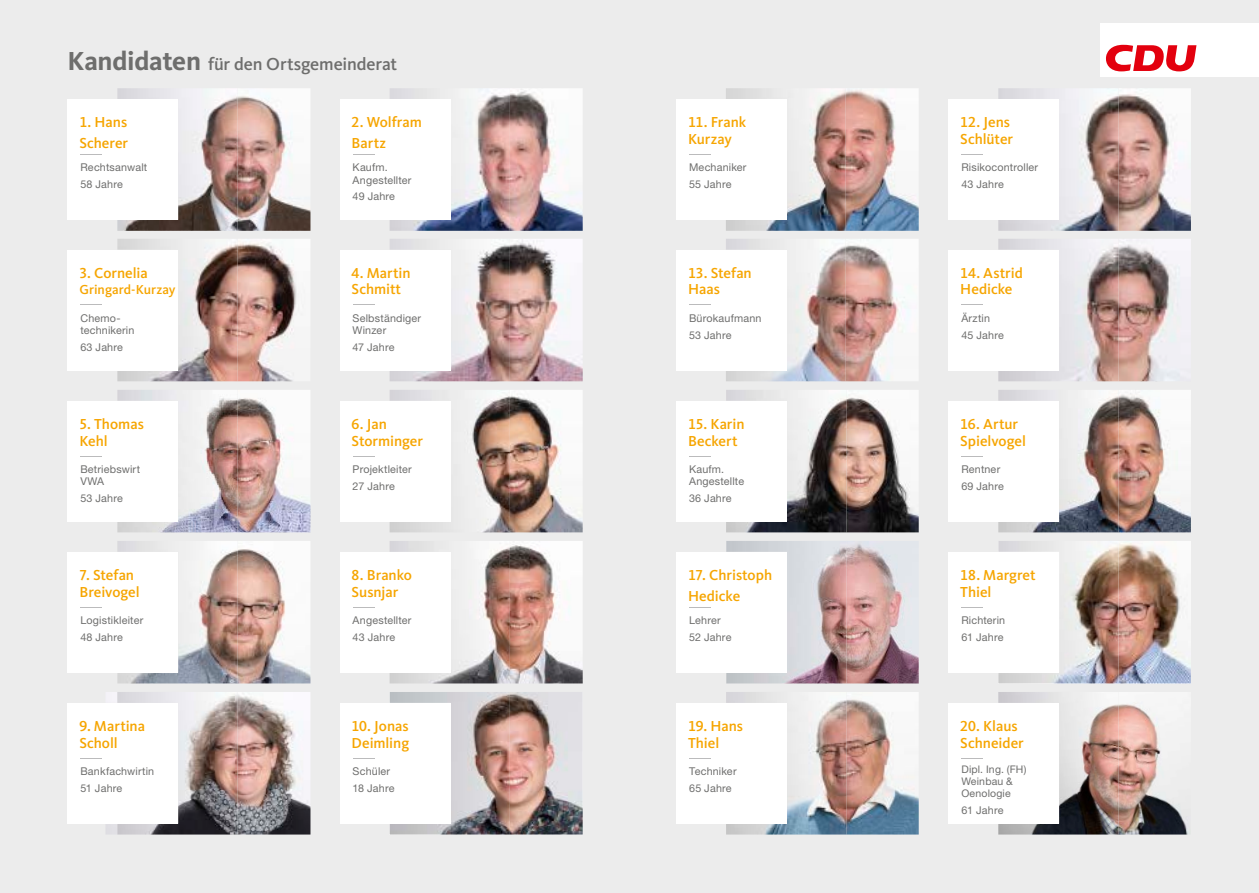
<style>
.page{position:relative;width:1259px;height:893px;background:#fff}
.page>*{position:absolute;margin:0;border:0;box-sizing:border-box;transform-origin:0 0}
.t1{font:500 18px "CDU Kievit Tab";letter-spacing:-.01em;color:#6e6e6d}
.t2{font:500 15px/16.5px "CDU Kievit Tab";letter-spacing:-.005em;color:#f6a500}
.t3{font:500 13.5px "CDU Kievit Tab";color:#f6a500}
.t4{font:10.8px/16.6px "Helvetica Neue LT Std";letter-spacing:.015em;color:#6e6e6d}
.t5{font:10.5px/12.3px "Helvetica Neue LT Std";letter-spacing:.015em;color:#6e6e6d}
.s1{font-weight:700;font-size:27px}
</style>
<div class="page">
<div style="left:629px;top:0;width:630px;height:893px;background:#ececec"></div>
<div style="left:0;top:0;width:629px;height:893px;background:#ececec"></div>
<img style="left:238px;top:88px;width:72px;height:143px">
<img style="left:117px;top:88px;width:121px;height:143px">
<div style="left:68px;top:99px;width:110px;height:121px;background:#fff"></div>
<svg style="left:80px;top:154px;width:22px;height:1px"></svg>
<img style="left:238px;top:390px;width:72px;height:142px">
<img style="left:117px;top:390px;width:121px;height:142px">
<div style="left:68px;top:401px;width:110px;height:120px;background:#fff"></div>
<svg style="left:80px;top:456px;width:22px;height:1px"></svg>
<img style="left:238px;top:541px;width:72px;height:142px">
<img style="left:118px;top:541px;width:120px;height:142px">
<div style="left:68px;top:552px;width:110px;height:121px;background:#fff"></div>
<svg style="left:80px;top:607px;width:22px;height:1px"></svg>
<img style="left:238px;top:239px;width:72px;height:142px">
<img style="left:117px;top:239px;width:121px;height:142px">
<div style="left:68px;top:250px;width:110px;height:120px;background:#fff"></div>
<img style="left:106px;top:692px;width:204px;height:142px">
<img style="left:117px;top:692px;width:121px;height:142px">
<div style="left:68px;top:703px;width:110px;height:121px;background:#fff"></div>
<svg style="left:80px;top:758px;width:22px;height:1px"></svg>
<img style="left:510px;top:88px;width:73px;height:143px">
<img style="left:389px;top:88px;width:121px;height:143px">
<div style="left:340px;top:99px;width:110px;height:121px;background:#fff"></div>
<svg style="left:353px;top:154px;width:21px;height:1px"></svg>
<img style="left:510px;top:390px;width:73px;height:142px">
<img style="left:389px;top:390px;width:121px;height:142px">
<div style="left:340px;top:401px;width:110px;height:120px;background:#fff"></div>
<svg style="left:353px;top:456px;width:21px;height:1px"></svg>
<img style="left:510px;top:541px;width:73px;height:142px">
<img style="left:389px;top:541px;width:121px;height:142px">
<div style="left:340px;top:552px;width:110px;height:121px;background:#fff"></div>
<svg style="left:353px;top:607px;width:21px;height:1px"></svg>
<img style="left:510px;top:239px;width:73px;height:142px">
<img style="left:389px;top:239px;width:121px;height:142px">
<div style="left:340px;top:250px;width:110px;height:120px;background:#fff"></div>
<img style="left:510px;top:692px;width:73px;height:142px">
<img style="left:390px;top:692px;width:120px;height:142px">
<div style="left:340px;top:703px;width:110px;height:121px;background:#fff"></div>
<svg style="left:353px;top:758px;width:21px;height:1px"></svg>
<img style="left:845px;top:88px;width:73px;height:143px">
<img style="left:726px;top:88px;width:119px;height:143px">
<div style="left:676px;top:99px;width:110px;height:121px;background:#fff"></div>
<svg style="left:689px;top:154px;width:22px;height:1px"></svg>
<img style="left:846px;top:390px;width:72px;height:142px">
<img style="left:726px;top:390px;width:120px;height:142px">
<div style="left:676px;top:401px;width:111px;height:120px;background:#fff"></div>
<svg style="left:689px;top:456px;width:22px;height:1px"></svg>
<img style="left:846px;top:541px;width:72px;height:142px">
<img style="left:726px;top:541px;width:120px;height:142px">
<div style="left:676px;top:552px;width:111px;height:121px;background:#fff"></div>
<svg style="left:689px;top:607px;width:22px;height:1px"></svg>
<img style="left:845px;top:239px;width:73px;height:142px">
<img style="left:726px;top:239px;width:119px;height:142px">
<div style="left:676px;top:250px;width:110px;height:120px;background:#fff"></div>
<img style="left:846px;top:692px;width:72px;height:142px">
<img style="left:726px;top:692px;width:120px;height:142px">
<div style="left:676px;top:703px;width:111px;height:121px;background:#fff"></div>
<svg style="left:689px;top:758px;width:22px;height:1px"></svg>
<img style="left:1118px;top:88px;width:73px;height:143px">
<img style="left:998px;top:88px;width:120px;height:143px">
<div style="left:948px;top:99px;width:111px;height:121px;background:#fff"></div>
<svg style="left:961px;top:154px;width:22px;height:1px"></svg>
<img style="left:1118px;top:390px;width:73px;height:142px">
<img style="left:998px;top:390px;width:120px;height:142px">
<div style="left:948px;top:401px;width:111px;height:120px;background:#fff"></div>
<svg style="left:961px;top:456px;width:22px;height:1px"></svg>
<img style="left:1118px;top:541px;width:73px;height:142px">
<img style="left:998px;top:541px;width:120px;height:142px">
<div style="left:948px;top:552px;width:111px;height:121px;background:#fff"></div>
<svg style="left:961px;top:607px;width:22px;height:1px"></svg>
<img style="left:1118px;top:239px;width:73px;height:142px">
<img style="left:998px;top:239px;width:120px;height:142px">
<div style="left:948px;top:250px;width:111px;height:120px;background:#fff"></div>
<img style="left:1118px;top:692px;width:72px;height:142px">
<img style="left:998px;top:692px;width:120px;height:142px">
<div style="left:948px;top:703px;width:111px;height:121px;background:#fff"></div>
<svg style="left:961px;top:758px;width:22px;height:1px"></svg>
<div style="left:1100px;top:23px;width:158px;height:54px;background:#fff"></div>
<svg style="left:1106px;top:45px;width:90px;height:26px"></svg>
<h1 class="t1" style="left:68px;top:53px;width:331px"><span class="s1">Kandidaten</span> für den Ortsgemeinderat</h1>
<h2 class="t2" style="left:79px;top:112px;width:50px;line-height:20.7px">1. Hans<br>Scherer</h2>
<h2 class="t2" style="left:351px;top:112px;width:72px;line-height:20.7px">2. Wolfram<br>Bartz</h2>
<h2 class="t2" style="left:688px;top:114px;width:60px">11. Frank<br>Kurzay</h2>
<h2 class="t2" style="left:960px;top:114px;width:54px">12. Jens<br>Schlüter</h2>
<p class="t4" style="left:80px;top:159px;width:68px">Rechtsanwalt<br>58 Jahre</p>
<p class="t4" style="left:353px;top:161px;width:60px;line-height:12.3px">Kaufm.<br>Angestellter</p>
<p class="t4" style="left:353px;top:188px;width:44px">49 Jahre</p>
<p class="t4" style="left:689px;top:159px;width:59px">Mechaniker<br>55 Jahre</p>
<p class="t4" style="left:961px;top:159px;width:78px">Risikocontroller<br>43 Jahre</p>
<h2 class="t2" style="left:79px;top:265px;width:70px">3. Cornelia</h2>
<p class="t3" style="left:79px;top:282px;width:98px">Gringard-Kurzay</p>
<h2 class="t2" style="left:351px;top:265px;width:61px">4. Martin<br>Schmitt</h2>
<h2 class="t2" style="left:688px;top:265px;width:65px">13. Stefan<br>Haas</h2>
<h2 class="t2" style="left:960px;top:265px;width:64px">14. Astrid<br>Hedicke</h2>
<p class="t4" style="left:80px;top:312px;width:56px;line-height:12.3px">Chemo&shy;technikerin</p>
<p class="t4" style="left:80px;top:338px;width:44px">63 Jahre</p>
<p class="t4" style="left:353px;top:312px;width:70px;line-height:12.3px">Selbständiger<br>Winzer</p>
<p class="t4" style="left:353px;top:338px;width:43px">47 Jahre</p>
<p class="t4" style="left:689px;top:310px;width:74px">Bürokaufmann<br>53 Jahre</p>
<p class="t4" style="left:961px;top:310px;width:44px">Ärztin<br>45 Jahre</p>
<h2 class="t2" style="left:79px;top:416px;width:66px">5. Thomas<br>Kehl</h2>
<h2 class="t2" style="left:351px;top:416px;width:73px">6. Jan<br>Storminger</h2>
<h2 class="t2" style="left:688px;top:416px;width:58px">15. Karin<br>Beckert</h2>
<h2 class="t2" style="left:960px;top:416px;width:67px">16. Artur<br>Spielvogel</h2>
<p class="t4" style="left:80px;top:463px;width:61px;line-height:12.3px">Betriebswirt<br>VWA</p>
<p class="t4" style="left:80px;top:490px;width:44px">53 Jahre</p>
<p class="t4" style="left:353px;top:461px;width:61px">Projektleiter<br>27 Jahre</p>
<p class="t4" style="left:689px;top:463px;width:56px;line-height:12.3px">Kaufm.<br>Angestellte</p>
<p class="t4" style="left:689px;top:490px;width:44px">36 Jahre</p>
<p class="t4" style="left:961px;top:461px;width:44px">Rentner<br>69 Jahre</p>
<h2 class="t2" style="left:79px;top:567px;width:62px">7. Stefan<br>Breivogel</h2>
<h2 class="t2" style="left:351px;top:567px;width:62px">8. Branko<br>Susnjar</h2>
<h2 class="t2" style="left:688px;top:565px;width:86px;line-height:20.7px">17. Christoph<br>Hedicke</h2>
<h2 class="t2" style="left:960px;top:567px;width:77px">18. Margret<br>Thiel</h2>
<p class="t4" style="left:80px;top:612px;width:64px">Logistikleiter<br>48 Jahre</p>
<p class="t4" style="left:353px;top:612px;width:60px">Angestellter<br>43 Jahre</p>
<p class="t4" style="left:689px;top:612px;width:44px">Lehrer<br>52 Jahre</p>
<p class="t4" style="left:961px;top:612px;width:45px">Richterin<br>61 Jahre</p>
<h2 class="t2" style="left:79px;top:718px;width:67px">9. Martina<br>Scholl</h2>
<h2 class="t2" style="left:351px;top:718px;width:59px">10. Jonas<br>Deimling</h2>
<h2 class="t2" style="left:688px;top:718px;width:57px">19. Hans<br>Thiel</h2>
<h2 class="t2" style="left:960px;top:718px;width:65px">20. Klaus<br>Schneider</h2>
<p class="t4" style="left:80px;top:763px;width:75px">Bankfachwirtin<br>51 Jahre</p>
<p class="t4" style="left:353px;top:763px;width:43px">Schüler<br>18 Jahre</p>
<p class="t4" style="left:689px;top:763px;width:49px">Techniker<br>65 Jahre</p>
<p class="t5" style="left:961px;top:763px;width:67px">Dipl. Ing. (FH)<br>Weinbau &amp;<br>Oenologie</p>
<p class="t4" style="left:961px;top:802px;width:44px">61 Jahre</p>
</div>
